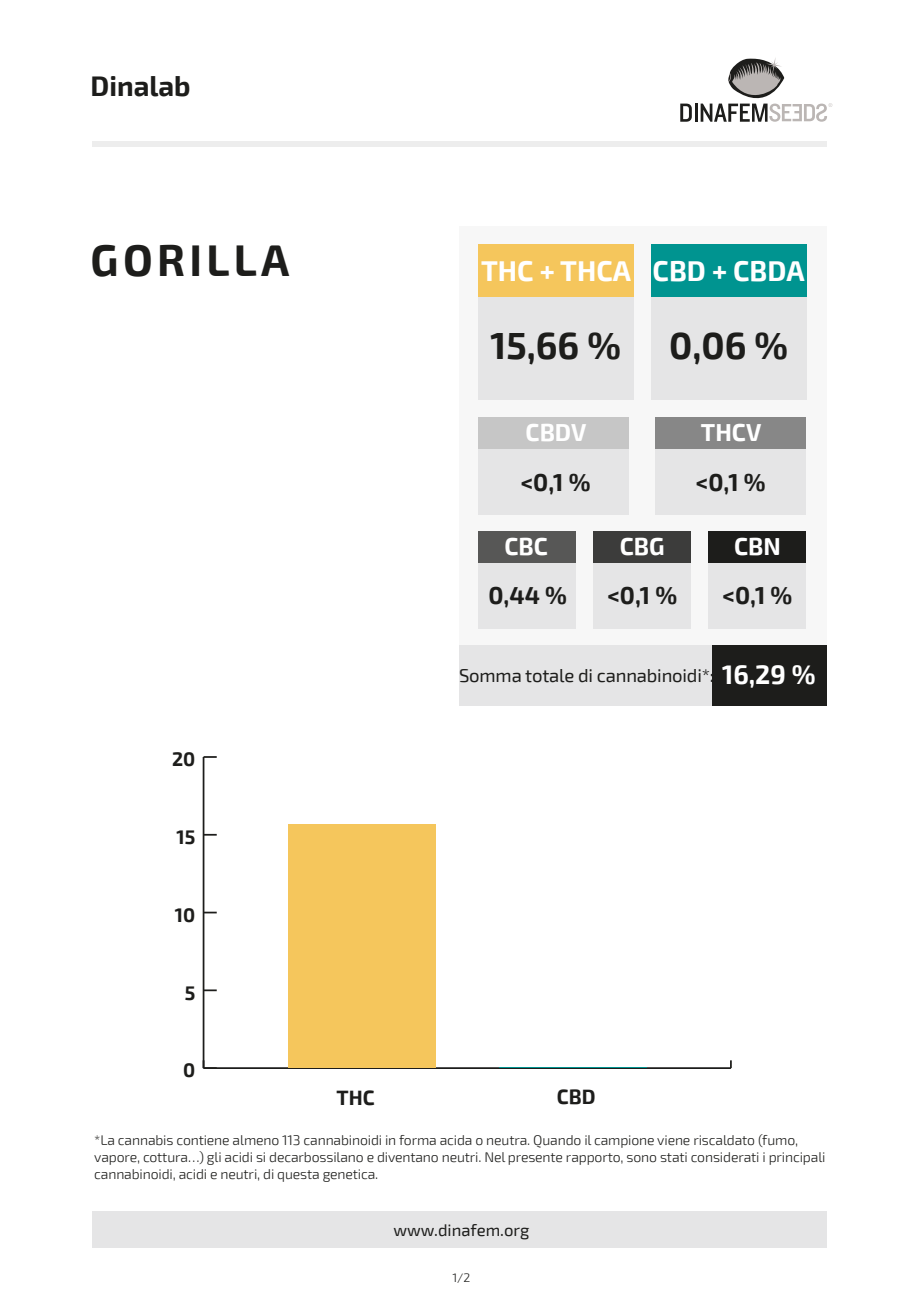
<style>
.page{position:relative;width:923px;height:1305px;background:#fff}
.page>*{position:absolute;margin:0;border:0;box-sizing:border-box;transform-origin:0 0}
.t1{font:700 43.4px "Exo 2";letter-spacing:.1em;color:#1d1d1b}
.t2{font:700 36.93px "Exo 2";color:#1d1d1b}
.t3{font:700 28px "Exo 2";color:#fff}
.t4{font:700 27.65px "Exo 2";color:#1d1d1b}
.t5{font:700 26.25px "Exo 2";color:#fff}
.t6{font:700 23.97px "Exo 2";color:#1d1d1b}
.t7{font:700 23.97px "Exo 2";color:#fff}
.t8{font:700 20.3px "Exo 2";color:#1d1d1b}
.t9{font:700 19.25px "Exo 2";color:#1d1d1b}
.t10{font:18.55px "Exo 2";letter-spacing:-.01em;color:#1d1d1b}
.t11{font:16.62px "Exo 2";color:#1d1d1b}
.t12{font:300 14px/16.8px "Exo 2";letter-spacing:-.01em;color:#1d1d1b}
.t13{font:300 12.25px "Exo 2";color:#1d1d1b}
</style>
<div class="page">
<svg style="left:680px;top:104px;width:11px;height:18px"></svg>
<hr style="left:694px;top:104px;width:3px;height:18px;background:#1d1d1b">
<svg style="left:700px;top:58px;width:132px;height:64px"></svg>
<div style="left:92px;top:1211px;width:734px;height:36px;background:#e5e5e6"></div>
<div style="left:92px;top:141px;width:734px;height:6px;background:#ededed"></div>
<div style="left:459px;top:226px;width:367px;height:418px;background:#f7f7f7"></div>
<div style="left:478px;top:244px;width:155px;height:156px;background:#e5e5e6"></div>
<div style="left:478px;top:417px;width:150px;height:98px;background:#e5e5e6"></div>
<div style="left:655px;top:417px;width:150px;height:98px;background:#e5e5e6"></div>
<div style="left:478px;top:531px;width:97px;height:98px;background:#e5e5e6"></div>
<div style="left:650px;top:244px;width:155px;height:155px;background:#e5e5e6"></div>
<div style="left:478px;top:244px;width:155px;height:53px;background:#f5c65c"></div>
<div style="left:478px;top:417px;width:150px;height:32px;background:#c6c6c6"></div>
<div style="left:655px;top:417px;width:150px;height:32px;background:#878787"></div>
<div style="left:478px;top:531px;width:97px;height:31px;background:#575756"></div>
<div style="left:650px;top:244px;width:155px;height:53px;background:#009490"></div>
<div style="left:593px;top:531px;width:97px;height:98px;background:#e5e5e6"></div>
<div style="left:593px;top:531px;width:97px;height:31px;background:#3c3c3b"></div>
<div style="left:708px;top:531px;width:97px;height:98px;background:#e5e5e6"></div>
<div style="left:708px;top:531px;width:97px;height:31px;background:#1d1d1b"></div>
<div style="left:459px;top:645px;width:367px;height:60px;background:#e5e5e6"></div>
<div style="left:711px;top:645px;width:114px;height:60px;background:#1d1d1b"></div>
<hr style="left:203px;top:1066px;width:527px;height:2px;background:#1d1d1b">
<hr style="left:202px;top:756px;width:2px;height:311px;background:#1d1d1b">
<svg style="left:202px;top:1060px;width:15px;height:8px"></svg>
<svg style="left:204px;top:989px;width:13px;height:1px"></svg>
<svg style="left:204px;top:911px;width:13px;height:2px"></svg>
<svg style="left:204px;top:833px;width:13px;height:2px"></svg>
<svg style="left:203px;top:756px;width:14px;height:1px"></svg>
<hr style="left:498px;top:1066px;width:148px;height:1px;background:#009490">
<div style="left:288px;top:824px;width:147px;height:243px;background:#f5c65c"></div>
<h3 class="t4" style="left:91px;top:70px;width:102px">Dinalab</h3>
<h1 class="t1" style="left:91px;top:234px;width:200px">GORILLA</h1>
<h3 class="t9" style="left:172px;top:747px;width:25px">20</h3>
<h3 class="t9" style="left:176px;top:825px;width:20px">15</h3>
<h3 class="t9" style="left:175px;top:903px;width:22px">10</h3>
<h3 class="t9" style="left:185px;top:981px;width:12px">5</h3>
<h3 class="t9" style="left:183px;top:1058px;width:14px">0</h3>
<h3 class="t3" style="left:481px;top:254px;width:151px">THC + THCA</h3>
<h2 class="t2" style="left:490px;top:323px;width:132px">15,66 %</h2>
<h3 class="t3" style="left:652px;top:254px;width:153px">CBD + CBDA</h3>
<h2 class="t2" style="left:668px;top:323px;width:120px">0,06 %</h2>
<h3 class="t7" style="left:525px;top:418px;width:62px">CBDV</h3>
<h3 class="t7" style="left:700px;top:418px;width:62px">THCV</h3>
<h3 class="t6" style="left:520px;top:467px;width:71px">&lt;0,1 %</h3>
<h3 class="t6" style="left:695px;top:467px;width:71px">&lt;0,1 %</h3>
<h3 class="t7" style="left:504px;top:532px;width:45px">CBC</h3>
<h3 class="t7" style="left:619px;top:532px;width:46px">CBG</h3>
<h3 class="t7" style="left:733px;top:532px;width:48px">CBN</h3>
<h3 class="t6" style="left:488px;top:581px;width:80px">0,44 %</h3>
<h3 class="t6" style="left:607px;top:581px;width:71px">&lt;0,1 %</h3>
<h3 class="t6" style="left:722px;top:581px;width:71px">&lt;0,1 %</h3>
<h3 class="t10" style="left:459px;top:664px;width:256px">Somma totale di cannabinoidi*:</h3>
<h3 class="t5" style="left:721px;top:658px;width:95px">16,29 %</h3>
<h3 class="t8" style="left:336px;top:1085px;width:40px">THC</h3>
<h3 class="t8" style="left:556px;top:1084px;width:40px">CBD</h3>
<p class="t12" style="left:94px;top:1131px;width:732px">*La cannabis contiene almeno 113 cannabinoidi in forma acida o neutra. Quando il campione viene riscaldato (fumo, vapore, cottura…) gli acidi si decarbossilano e diventano neutri. Nel presente rapporto, sono stati considerati i principali cannabinoidi, acidi e neutri, di questa genetica.</p>
<p class="t11" style="left:393px;top:1220px;width:137px">www.dinafem.org</p>
<p class="t13" style="left:452px;top:1269px;width:19px">1/2</p>
</div>
